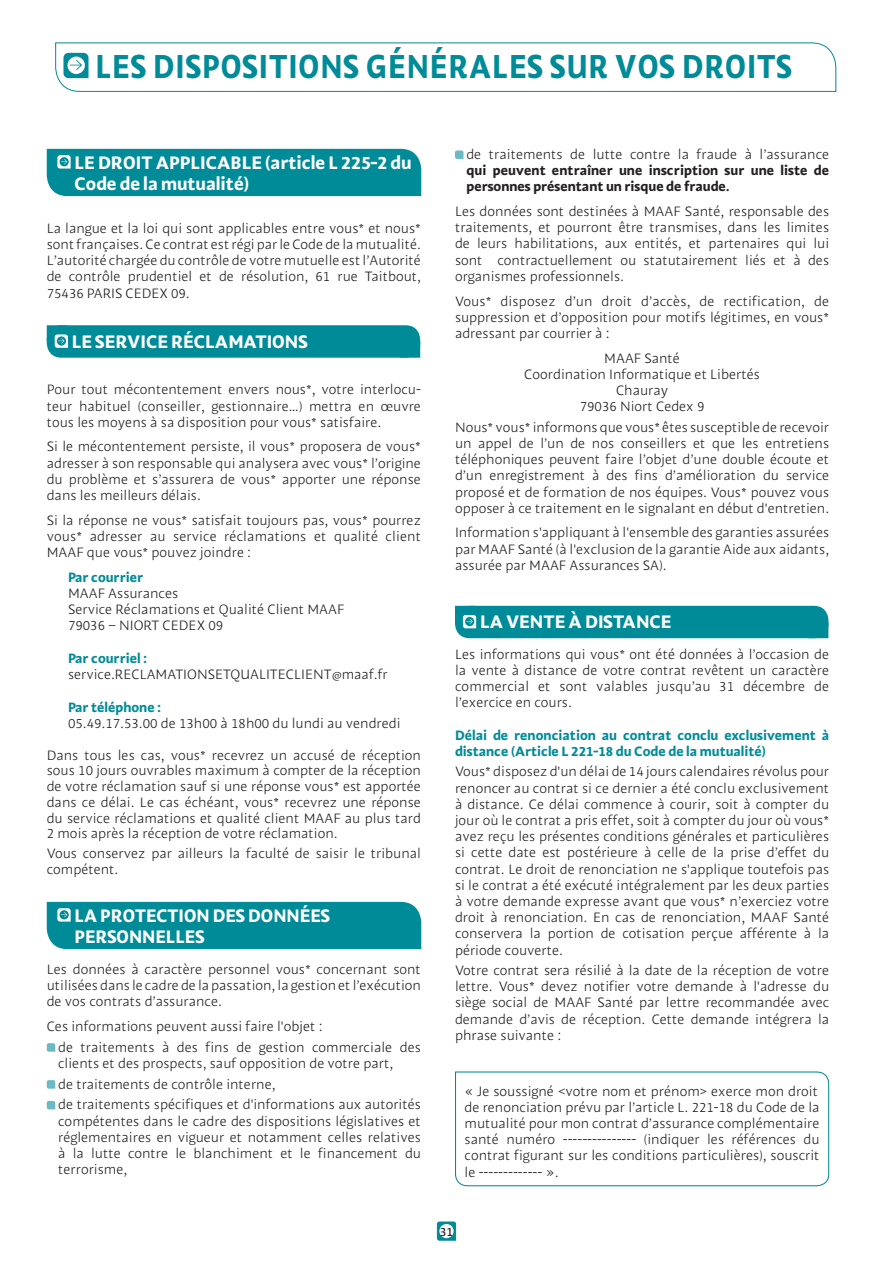
<style>
.page{position:relative;width:893px;height:1263px;background:#fff}
.page>*{position:absolute;margin:0;border:0;box-sizing:border-box;transform-origin:0 0}
.t1{font:33px "MAAF Bold";letter-spacing:.03em;color:#008b98;scale:.9 1}
.t2{font:18px/21.6px "MAAF Bold";color:#fff}
.t3{font:13.5px/16.2px "MAAF Light";color:#231f20;text-align:justify}
.t4{font:13.5px/16.2px "MAAF Bold";color:#008b98}
.t5{font:13.5px/16.2px "MAAF Bold";letter-spacing:.005em;color:#231f20}
.t6{font:12px "MAAF";color:#231f20}
</style>
<div class="page">
<svg style="left:436px;top:1221px;width:21px;height:20px"></svg>
<div style="left:440px;top:1224px;width:13px;height:14px;background:#fff;border-radius:50%"></div>
<div style="left:439px;top:1224px;width:15px;height:14px;border:1px solid #fff;border-radius:50%"></div>
<div style="left:47px;top:149px;width:374px;height:47px;background:#008b98"></div>
<div style="left:47px;top:325px;width:373px;height:33px;background:#008b98;border-radius:15px"></div>
<div style="left:47px;top:325px;width:20px;height:16px;background:#008b98"></div>
<div style="left:400px;top:342px;width:20px;height:16px;background:#008b98"></div>
<svg style="left:55px;top:334px;width:13px;height:14px"></svg>
<div style="left:47px;top:902px;width:374px;height:47px;background:#008b98"></div>
<svg style="left:47px;top:1043px;width:8px;height:9px"></svg>
<svg style="left:47px;top:1080px;width:8px;height:9px"></svg>
<svg style="left:47px;top:1101px;width:8px;height:8px"></svg>
<svg style="left:455px;top:150px;width:8px;height:9px"></svg>
<div style="left:455px;top:606px;width:373px;height:32px;background:#008b98;border-radius:15px"></div>
<div style="left:455px;top:606px;width:20px;height:16px;background:#008b98"></div>
<div style="left:808px;top:622px;width:20px;height:16px;background:#008b98"></div>
<svg style="left:463px;top:615px;width:13px;height:13px"></svg>
<svg style="left:455px;top:1071px;width:375px;height:116px"></svg>
<svg style="left:55px;top:42px;width:782px;height:50px"></svg>
<h1 class="t1" style="left:95px;top:53px;width:775px">LES DISPOSITIONS GÉNÉRALES SUR VOS DROITS</h1>
<h2 class="t2" style="left:75px;top:153px;width:338px">LE DROIT APPLICABLE (article L 225-2 du<br>Code de la mutualité)</h2>
<p class="t3" style="left:47px;top:221px;width:376px">La langue et la loi qui sont applicables entre vous* et nous* sont françaises. Ce contrat est régi par le Code de la mutualité.<br>L’autorité chargée du contrôle de votre mutuelle est l’Autorité de contrôle prudentiel et de résolution, 61 rue Taitbout, 75436 PARIS CEDEX 09.</p>
<h2 class="t2" style="left:72px;top:332px;width:237px">LE SERVICE RÉCLAMATIONS</h2>
<p class="t3" style="left:47px;top:383px;width:376px">Pour tout mécontentement envers nous*, votre interlocu&shy;teur habituel (conseiller, gestionnaire…) mettra en œuvre tous les moyens à sa disposition pour vous* satisfaire.</p>
<p class="t3" style="left:47px;top:440px;width:376px">Si le mécontentement persiste, il vous* proposera de vous* adresser à son responsable qui analysera avec vous* l’origine du problème et s’assurera de vous* apporter une réponse dans les meilleurs délais.</p>
<p class="t3" style="left:47px;top:513px;width:376px">Si la réponse ne vous* satisfait toujours pas, vous* pourrez vous* adresser au service réclamations et qualité client MAAF que vous* pouvez joindre :</p>
<p class="t4" style="left:68px;top:570px;width:76px">Par courrier</p>
<p class="t3" style="left:68px;top:586px;width:278px;text-align:left">MAAF Assurances<br>Service Réclamations et Qualité Client MAAF<br>79036 – NIORT CEDEX 09</p>
<p class="t4" style="left:68px;top:651px;width:81px">Par courriel :</p>
<p class="t3" style="left:68px;top:667px;width:321px">service.RECLAMATIONSETQUALITECLIENT@maaf.fr</p>
<p class="t4" style="left:68px;top:700px;width:95px">Par téléphone :</p>
<p class="t3" style="left:68px;top:716px;width:334px">05.49.17.53.00 de 13h00 à 18h00 du lundi au vendredi</p>
<p class="t3" style="left:47px;top:748px;width:376px;line-height:15.8px">Dans tous les cas, vous* recevrez un accusé de réception sous 10 jours ouvrables maximum à compter de la réception de votre réclamation sauf si une réponse vous* est apportée dans ce délai. Le cas échéant, vous* recevrez une réponse du service réclamations et qualité client MAAF au plus tard 2 mois après la réception de votre réclamation.</p>
<p class="t3" style="left:47px;top:847px;width:376px;line-height:15.8px">Vous conservez par ailleurs la faculté de saisir le tribunal compétent.</p>
<h2 class="t2" style="left:75px;top:906px;width:257px">LA PROTECTION DES DONNÉES<br>PERSONNELLES</h2>
<p class="t3" style="left:47px;top:962px;width:376px">Les données à caractère personnel vous* concernant sont utilisées dans le cadre de la passation, la gestion et l’exécution de vos contrats d’assurance.</p>
<p class="t3" style="left:58px;top:1017px;width:364px;line-height:20.7px;text-indent:-11px">Ces informations peuvent aussi faire l'objet :<br>de traitements à des fins de gestion commerciale des</p>
<p class="t3" style="left:58px;top:1054px;width:364px;line-height:20.7px;text-align:left">clients et des prospects, sauf opposition de votre part,<br>de traitements de contrôle interne,<br>de traitements spécifiques et d'informations aux autorités</p>
<p class="t3" style="left:58px;top:1114px;width:364px">compétentes dans le cadre des dispositions législatives et réglementaires en vigueur et notamment celles relatives à la lutte contre le blanchiment et le financement du terrorisme,</p>
<p class="t3" style="left:466px;top:147px;width:364px">de traitements de lutte contre la fraude à l’assurance</p>
<p class="t5" style="left:466px;top:163px;width:364px">qui peuvent entraîner une inscription sur une liste de personnes présentant un risque de fraude.</p>
<p class="t3" style="left:455px;top:205px;width:376px">Les données sont destinées à MAAF Santé, responsable des traitements, et pourront être transmises, dans les limites de leurs habilitations, aux entités, et partenaires qui lui sont contractuellement ou statutairement liés et à des organismes professionnels.</p>
<p class="t3" style="left:455px;top:294px;width:376px">Vous* disposez d’un droit d’accès, de rectification, de suppression et d’opposition pour motifs légitimes, en vous* adressant par courrier à :</p>
<p class="t3" style="left:524px;top:351px;width:237px;text-align:center">MAAF Santé<br>Coordination Informatique et Libertés<br>Chauray<br>79036 Niort Cedex 9</p>
<p class="t3" style="left:455px;top:420px;width:376px">Nous* vous* informons que vous* êtes susceptible de recevoir un appel de l’un de nos conseillers et que les entretiens téléphoniques peuvent faire l’objet d’une double écoute et d’un enregistrement à des fins d’amélioration du service proposé et de formation de nos équipes. Vous* pouvez vous opposer à ce traitement en le signalant en début d'entretien.</p>
<p class="t3" style="left:455px;top:526px;width:376px">Information s'appliquant à l'ensemble des garanties assurées par MAAF Santé (à l'exclusion de la garantie Aide aux aidants, assurée par MAAF Assurances SA).</p>
<h2 class="t2" style="left:480px;top:613px;width:193px">LA VENTE À DISTANCE</h2>
<p class="t3" style="left:455px;top:647px;width:376px">Les informations qui vous* ont été données à l’occasion de la vente à distance de votre contrat revêtent un caractère commercial et sont valables jusqu’au 31 décembre de l’exercice en cours.</p>
<p class="t4" style="left:455px;top:728px;width:376px">Délai de renonciation au contrat conclu exclusivement à distance (Article L 221-18 du Code de la mutualité)</p>
<p class="t3" style="left:455px;top:765px;width:376px">Vous* disposez d'un délai de 14 jours calendaires révolus pour renoncer au contrat si ce dernier a été conclu exclusivement à distance. Ce délai commence à courir, soit à compter du jour où le contrat a pris effet, soit à compter du jour où vous* avez reçu les présentes conditions générales et particulières si cette date est postérieure à celle de la prise d’effet du contrat. Le droit de renonciation ne s'applique toutefois pas si le contrat a été exécuté intégralement par les deux parties à votre demande expresse avant que vous* n’exerciez votre droit à renonciation. En cas de renonciation, MAAF Santé conservera la portion de cotisation perçue afférente à la période couverte.</p>
<p class="t3" style="left:455px;top:963px;width:376px">Votre contrat sera résilié à la date de la réception de votre lettre. Vous* devez notifier votre demande à l'adresse du siège social de MAAF Santé par lettre recommandée avec demande d’avis de réception. Cette demande intégrera la phrase suivante :</p>
<p class="t3" style="left:465px;top:1084px;width:357px">« Je soussigné &lt;votre nom et prénom&gt; exerce mon droit de renonciation prévu par l’article L. 221-18 du Code de la mutualité pour mon contrat d’assurance complémentaire santé numéro --------------- (indiquer les références du contrat figurant sur les conditions particulières), souscrit le ------------- ».</p>
<p class="t6" style="left:440px;top:1226px;width:15px">31</p>
</div>
